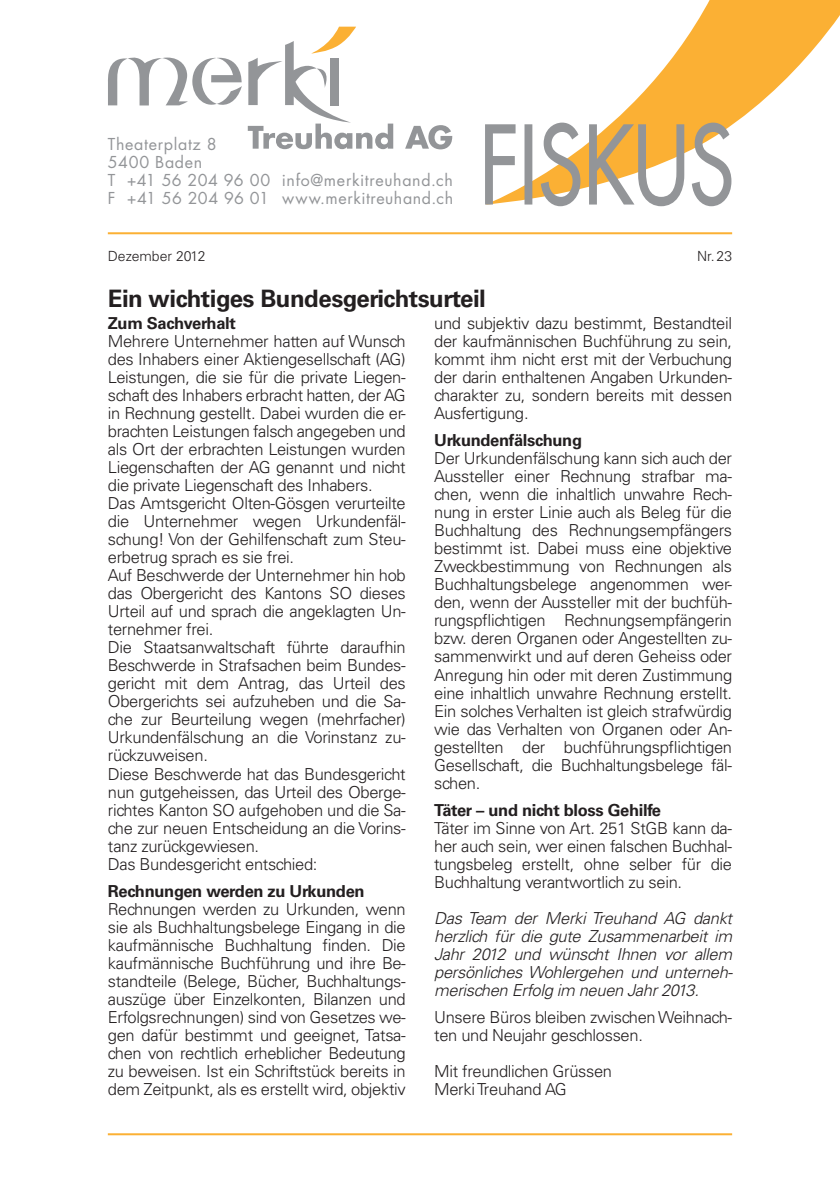
<style>
.page{position:relative;width:840px;height:1191px;background:#fff}
.page>*{position:absolute;margin:0;border:0;box-sizing:border-box;transform-origin:0 0}
.t1{font:700 24px "Univers";letter-spacing:-.02em;color:#231f20}
.t2{font:300 16.4px/18px "Univers";letter-spacing:-.02em;color:#231f20;text-align:justify}
.t3{font:italic 300 16.4px/18px "Univers";letter-spacing:-.02em;color:#231f20;text-align:justify}
.t4{font:700 16.4px "Univers";letter-spacing:-.02em;color:#231f20}
.t5{font:16px/18px "Futura";letter-spacing:.04em;color:#939598}
.t6{font:300 14px "Univers";color:#231f20}
</style>
<div class="page">
<svg style="left:405px;top:125px;width:47px;height:24px"></svg>
<svg style="left:108px;top:57px;width:134px;height:49px"></svg>
<svg style="left:248px;top:27px;width:145px;height:122px"></svg>
<svg style="left:559px;top:0;width:280px;height:186px"></svg>
<svg style="left:485px;top:123px;width:246px;height:83px"></svg>
<hr style="left:108px;top:232px;width:623px;height:2px;background:#fbb034">
<hr style="left:108px;top:1133px;width:623px;height:2px;background:#fbb034">
<p class="t5" style="left:108px;top:135px;width:346px">Theaterplatz 8<br>5400 Baden<br>T +41 56 204 96 00 info@merkitreuhand.ch<br>F +41 56 204 96 01 www.merkitreuhand.ch</p>
<p class="t6" style="left:108px;top:247px;width:99px">Dezember 2012</p>
<p class="t6" style="left:696px;top:247px;width:36px">Nr.23</p>
<h1 class="t1" style="left:108px;top:285px;width:379px">Ein wichtiges Bundesgerichtsurteil</h1>
<p class="t4" style="left:108px;top:314px;width:129px">Zum Sachverhalt</p>
<p class="t2" style="left:108px;top:332px;width:299px;text-align:left">Mehrere Unternehmer hatten auf Wunsch des Inhabers einer Aktiengesellschaft (AG)<br>Leistungen, die sie für die private Liegen&shy;schaft des Inhabers erbracht hatten, der AG in Rechnung gestellt. Dabei wurden die er&shy;brachten Leistungen falsch angegeben und als Ort der erbrachten Leistungen wurden Liegenschaften der AG genannt und nicht die private Liegenschaft des Inhabers.<br>Das Amtsgericht Olten-Gösgen verurteilte die Unternehmer wegen Urkundenfäl&shy;schung! Von der Gehilfenschaft zum Steu&shy;erbetrug sprach es sie frei.<br>Auf Beschwerde der Unternehmer hin hob das Obergericht des Kantons SO dieses Urteil auf und sprach die angeklagten Un&shy;ternehmer frei.<br>Die Staatsanwaltschaft führte daraufhin Beschwerde in Strafsachen beim Bundes&shy;gericht mit dem Antrag, das Urteil des Obergerichts sei aufzuheben und die Sa&shy;che zur Beurteilung wegen (mehrfacher)<br>Urkundenfälschung an die Vorinstanz zu&shy;rückzuweisen.<br>Diese Beschwerde hat das Bundesgericht nun gutgeheissen, das Urteil des Oberge&shy;richtes Kanton SO aufgehoben und die Sa&shy;che zur neuen Entscheidung an die Vorins&shy;tanz zurückgewiesen.<br>Das Bundesgericht entschied:</p>
<p class="t4" style="left:108px;top:881px;width:258px">Rechnungen werden zu Urkunden</p>
<p class="t2" style="left:108px;top:899px;width:299px">Rechnungen werden zu Urkunden, wenn sie als Buchhaltungsbelege Eingang in die kaufmännische Buchhaltung finden. Die kaufmännische Buchführung und ihre Be&shy;standteile (Belege, Bücher, Buchhaltungs&shy;auszüge über Einzelkonten, Bilanzen und Erfolgsrechnungen) sind von Gesetzes we&shy;gen dafür bestimmt und geeignet, Tatsa&shy;chen von rechtlich erheblicher Bedeutung zu beweisen. Ist ein Schriftstück bereits in dem Zeitpunkt, als es erstellt wird, objektiv</p>
<p class="t2" style="left:434px;top:314px;width:299px">und subjektiv dazu bestimmt, Bestandteil der kaufmännischen Buchführung zu sein, kommt ihm nicht erst mit der Verbuchung der darin enthaltenen Angaben Urkunden&shy;charakter zu, sondern bereits mit dessen Ausfertigung.</p>
<p class="t4" style="left:434px;top:431px;width:149px">Urkundenfälschung</p>
<p class="t2" style="left:434px;top:449px;width:299px">Der Urkundenfälschung kann sich auch der Aussteller einer Rechnung strafbar ma&shy;chen, wenn die inhaltlich unwahre Rech&shy;nung in erster Linie auch als Beleg für die Buchhaltung des Rechnungsempfängers bestimmt ist. Dabei muss eine objektive Zweckbestimmung von Rechnungen als Buchhaltungsbelege angenommen wer&shy;den, wenn der Aussteller mit der buchfüh&shy;rungspflichtigen Rechnungsempfängerin bzw. deren Organen oder Angestellten zu&shy;sammenwirkt und auf deren Geheiss oder Anregung hin oder mit deren Zustimmung eine inhaltlich unwahre Rechnung erstellt.<br>Ein solches Verhalten ist gleich strafwürdig wie das Verhalten von Organen oder An&shy;gestellten der buchführungspflichtigen Gesellschaft, die Buchhaltungsbelege fäl&shy;schen.</p>
<p class="t4" style="left:434px;top:800px;width:228px">Täter – und nicht bloss Gehilfe</p>
<p class="t2" style="left:434px;top:818px;width:299px">Täter im Sinne von Art. 251 StGB kann da&shy;her auch sein, wer einen falschen Buchhal&shy;tungsbeleg erstellt, ohne selber für die Buchhaltung verantwortlich zu sein.</p>
<p class="t3" style="left:434px;top:908px;width:300px">Das Team der Merki Treuhand AG dankt herzlich für die gute Zusammenarbeit im Jahr 2012 und wünscht Ihnen vor allem persönliches Wohlergehen und unterneh&shy;merischen Erfolg im neuen Jahr 2013.</p>
<p class="t2" style="left:434px;top:1007px;width:299px">Unsere Büros bleiben zwischen Weihnach&shy;ten und Neujahr geschlossen.</p>
<p class="t2" style="left:434px;top:1061px;width:179px">Mit freundlichen Grüssen<br>Merki Treuhand AG</p>
</div>
